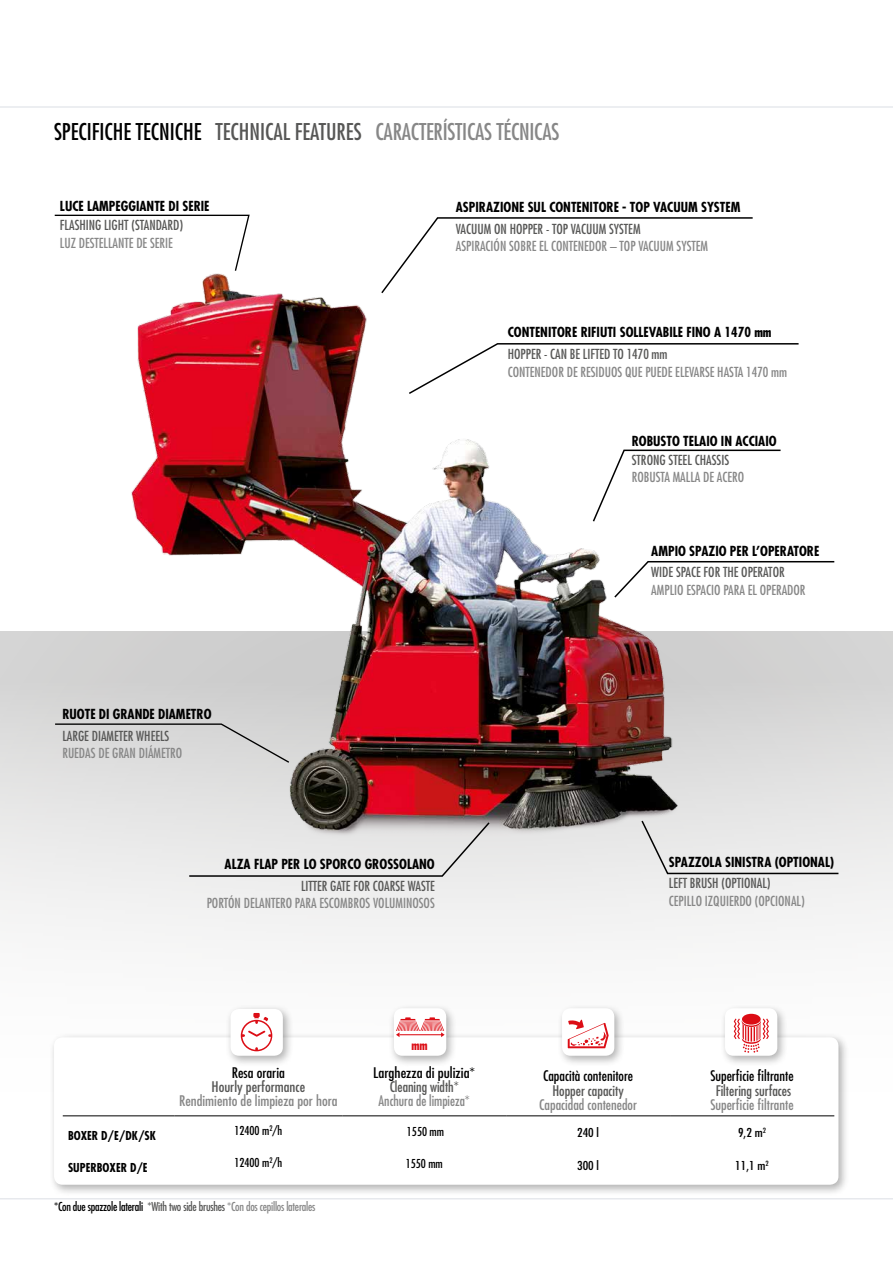
<style>
.page{position:relative;width:893px;height:1263px;background:#fff}
.page>*{position:absolute;margin:0;border:0;box-sizing:border-box;transform-origin:0 0}
.t1{font:condensed 22.5px "Futura Std";color:#878787}
.t2{font:condensed 14.25px "Futura Std";color:#878787}
.t3{font:condensed 14.25px "Futura Std";color:#575756}
.t4{font:condensed 14.25px "Futura Std";color:#000}
.t5{font:condensed 14.25px "Futura Std";color:#878787;scale:1.07 1}
.t6{font:condensed 14.25px "Futura Std";color:#000;scale:1.1 1}
.t7{font:condensed 14.25px "Futura Std";color:#575756;scale:1.07 1}
.t8{font:condensed 14.25px "Futura Std";color:#000;scale:1.07 1}
.t9{font:condensed 13.5px "Futura Std";color:#878787}
.t10{font:700 condensed 13.5px "Futura Std";color:#000}
.t11{font:condensed 13.5px "Futura Std";color:#575756}
.t12{font:700 condensed 12.75px "Futura Std";color:#dc0d15}
.t13{font:condensed 12px "Futura Std";letter-spacing:-.02em;color:#878787}
.t14{font:condensed 12px "Futura Std";color:#000}
.t15{font:700 condensed 12px "Futura Std";color:#000}
.t16{font:condensed 12px "Futura Std";color:#000;scale:1.13 1}
.s1{color:#000}
.s2{color:#575756}
</style>
<div class="page">
<div style="left:0;top:631px;width:893px;height:632px;background:linear-gradient(to bottom,#d6d6d6,#fff)"></div>
<hr style="left:0;top:107px;width:893px;height:1px;background:#dbdee5">
<hr style="left:0;top:1198px;width:893px;height:1px;background:#dbdee5">
<div style="left:48px;top:1033px;width:801px;height:163px;background:#000;opacity:.31"></div>
<div style="left:54px;top:1037px;width:784px;height:148px;background:#fff;border-radius:9px"></div>
<hr style="left:63px;top:1115px;width:111px;height:1px;background:#000">
<hr style="left:174px;top:1115px;width:168px;height:1px;background:#000">
<hr style="left:342px;top:1115px;width:164px;height:1px;background:#000">
<hr style="left:506px;top:1115px;width:164px;height:1px;background:#000">
<hr style="left:670px;top:1115px;width:164px;height:1px;background:#000">
<div style="left:225px;top:1004px;width:69px;height:63px;background:#000;opacity:.31"></div>
<div style="left:231px;top:1009px;width:52px;height:47px;background:#fff;border-radius:9px"></div>
<svg style="left:241px;top:1013px;width:31px;height:38px"></svg>
<div style="left:556px;top:1003px;width:69px;height:64px;background:#000;opacity:.31"></div>
<div style="left:562px;top:1008px;width:52px;height:48px;background:#fff;border-radius:9px"></div>
<svg style="left:568px;top:1019px;width:41px;height:29px"></svg>
<div style="left:719px;top:1003px;width:69px;height:64px;background:#000;opacity:.31"></div>
<div style="left:725px;top:1008px;width:52px;height:48px;background:#fff;border-radius:9px"></div>
<svg style="left:734px;top:1014px;width:35px;height:39px"></svg>
<div style="left:388px;top:1003px;width:69px;height:64px;background:#000;opacity:.31"></div>
<div style="left:394px;top:1008px;width:52px;height:48px;background:#fff;border-radius:9px"></div>
<svg style="left:396px;top:1017px;width:49px;height:20px"></svg>
<img style="left:97px;top:273px;width:621px;height:577px">
<div style="left:54px;top:723px;width:237px;height:41px;background:#dad9d9"></div>
<svg style="left:54px;top:214px;width:196px;height:57px"></svg>
<svg style="left:380px;top:217px;width:373px;height:78px"></svg>
<svg style="left:407px;top:342px;width:392px;height:53px"></svg>
<svg style="left:591px;top:449px;width:190px;height:74px"></svg>
<svg style="left:613px;top:560px;width:222px;height:39px"></svg>
<div style="left:640px;top:819px;width:200px;height:56px;background:#eaeaea"></div>
<svg style="left:188px;top:821px;width:303px;height:56px;background:#dadada"></svg>
<h1 class="t1" style="left:54px;top:118px;width:507px"><span class="s1">SPECIFICHE TECNICHE</span> <span class="s2">TECHNICAL FEATURES</span> CARACTERÍSTICAS TÉCNICAS</h1>
<p class="t10" style="left:60px;top:198px;width:151px">LUCE LAMPEGGIANTE DI SERIE</p>
<p class="t11" style="left:60px;top:217px;width:125px">FLASHING LIGHT (STANDARD)</p>
<p class="t9" style="left:60px;top:235px;width:114px">LUZ DESTELLANTE DE SERIE</p>
<p class="t10" style="left:456px;top:199px;width:286px">ASPIRAZIONE SUL CONTENITORE - TOP VACUUM SYSTEM</p>
<p class="t11" style="left:456px;top:221px;width:186px">VACUUM ON HOPPER - TOP VACUUM SYSTEM</p>
<p class="t9" style="left:456px;top:238px;width:254px">ASPIRACIÓN SOBRE EL CONTENEDOR – TOP VACUUM SYSTEM</p>
<p class="t10" style="left:508px;top:324px;width:265px">CONTENITORE RIFIUTI SOLLEVABILE FINO A 1470 mm</p>
<p class="t11" style="left:508px;top:346px;width:161px">HOPPER - CAN BE LIFTED TO 1470 mm</p>
<p class="t9" style="left:508px;top:363px;width:281px">CONTENEDOR DE RESIDUOS QUE PUEDE ELEVARSE HASTA 1470 mm</p>
<p class="t10" style="left:632px;top:433px;width:146px">ROBUSTO TELAIO IN ACCIAIO</p>
<p class="t11" style="left:632px;top:452px;width:99px">STRONG STEEL CHASSIS</p>
<p class="t9" style="left:632px;top:469px;width:114px">ROBUSTA MALLA DE ACERO</p>
<p class="t10" style="left:651px;top:542px;width:170px">AMPIO SPAZIO PER L’OPERATORE</p>
<p class="t11" style="left:651px;top:564px;width:135px">WIDE SPACE FOR THE OPERATOR</p>
<p class="t9" style="left:651px;top:582px;width:156px">AMPLIO ESPACIO PARA EL OPERADOR</p>
<p class="t10" style="left:62px;top:706px;width:151px">RUOTE DI GRANDE DIAMETRO</p>
<p class="t11" style="left:62px;top:727px;width:108px">LARGE DIAMETER WHEELS</p>
<p class="t9" style="left:62px;top:745px;width:121px">RUEDAS DE GRAN DIÁMETRO</p>
<p class="t10" style="left:225px;top:856px;width:212px">ALZA FLAP PER LO SPORCO GROSSOLANO</p>
<p class="t11" style="left:301px;top:878px;width:135px">LITTER GATE FOR COARSE WASTE</p>
<p class="t9" style="left:207px;top:895px;width:230px">PORTÓN DELANTERO PARA ESCOMBROS VOLUMINOSOS</p>
<p class="t10" style="left:669px;top:853px;width:167px">SPAZZOLA SINISTRA (OPTIONAL)</p>
<p class="t11" style="left:669px;top:875px;width:103px">LEFT BRUSH (OPTIONAL)</p>
<p class="t9" style="left:669px;top:893px;width:137px">CEPILLO IZQUIERDO (OPCIONAL)</p>
<p class="t12" style="left:411px;top:1037px;width:18px">mm</p>
<p class="t8" style="left:232px;top:1064px;width:51px">Resa oraria</p>
<p class="t7" style="left:211px;top:1078px;width:89px">Hourly performance</p>
<p class="t5" style="left:179px;top:1092px;width:150px">Rendimiento de limpieza por hora</p>
<p class="t6" style="left:373px;top:1064px;width:94px">Larghezza di pulizia*</p>
<p class="t3" style="left:390px;top:1078px;width:71px">Cleaning width*</p>
<p class="t2" style="left:379px;top:1092px;width:93px">Anchura de limpieza*</p>
<p class="t4" style="left:543px;top:1067px;width:92px">Capacità contenitore</p>
<p class="t3" style="left:552px;top:1082px;width:73px">Hopper capacity</p>
<p class="t2" style="left:539px;top:1096px;width:99px">Capacidad contenedor</p>
<p class="t4" style="left:710px;top:1067px;width:85px">Superficie filtrante</p>
<p class="t3" style="left:716px;top:1082px;width:77px">Filtering surfaces</p>
<p class="t2" style="left:710px;top:1096px;width:85px">Superficie filtrante</p>
<p class="t15" style="left:68px;top:1128px;width:89px">BOXER D/E/DK/SK</p>
<p class="t14" style="left:234px;top:1124px;width:49px">12400 m<sup>2</sup>/h</p>
<p class="t14" style="left:407px;top:1124px;width:39px">1550 mm</p>
<p class="t16" style="left:577px;top:1126px;width:21px">240 l</p>
<p class="t16" style="left:738px;top:1126px;width:26px">9,2 m<sup>2</sup></p>
<p class="t15" style="left:68px;top:1160px;width:81px">SUPERBOXER D/E</p>
<p class="t14" style="left:234px;top:1156px;width:49px">12400 m<sup>2</sup>/h</p>
<p class="t14" style="left:406px;top:1156px;width:39px">1550 mm</p>
<p class="t16" style="left:577px;top:1158px;width:21px">300 l</p>
<p class="t16" style="left:735px;top:1158px;width:31px">11,1 m<sup>2</sup></p>
<p class="t13" style="left:54px;top:1199px;width:263px"><span class="s1">*Con due spazzole laterali</span> <span class="s2">*With two side brushes</span> *Con dos cepillos laterales</p>
</div>
